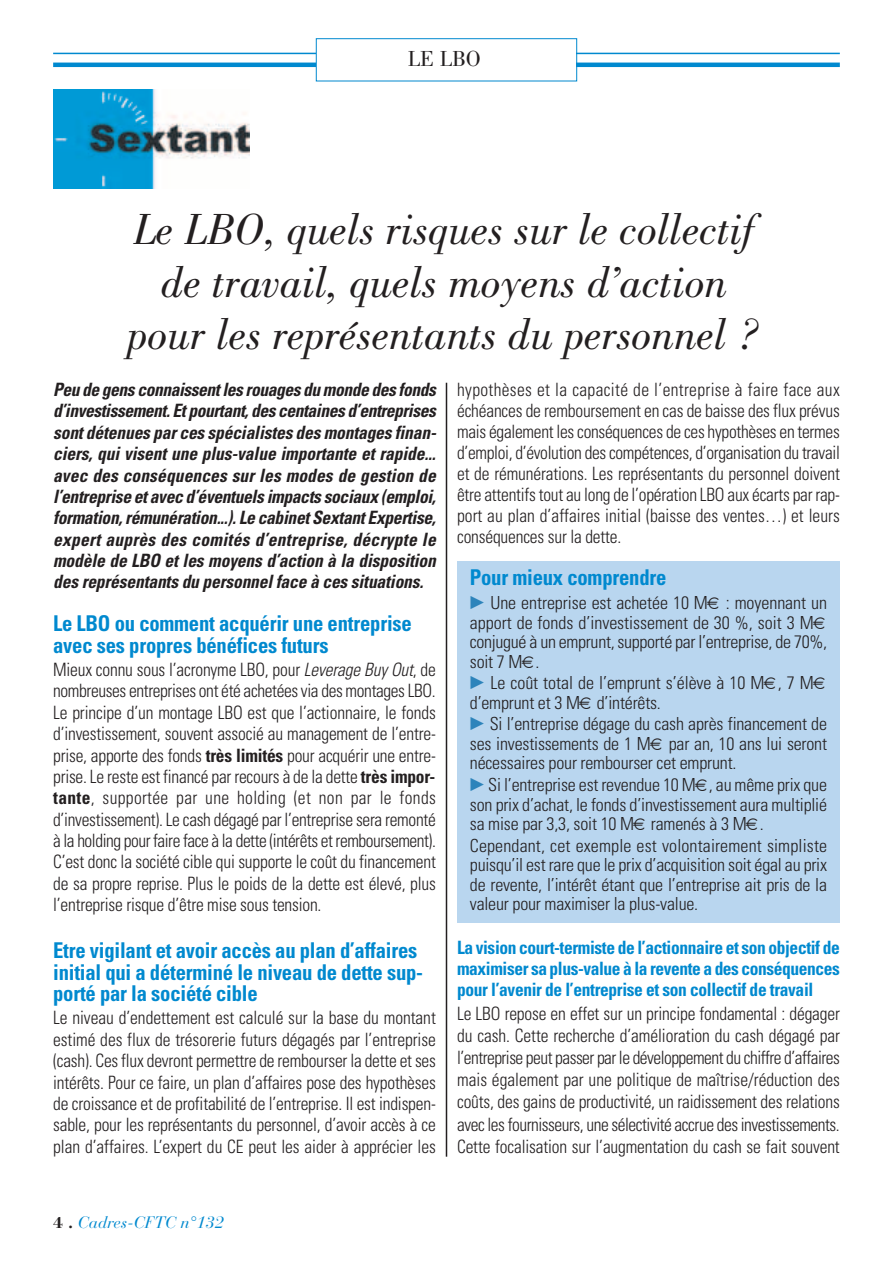
<style>
.page{position:relative;width:893px;height:1263px;background:#fff}
.page>*{position:absolute;margin:0;border:0;box-sizing:border-box;transform-origin:0 0}
.t1{font:italic 45px/52.5px "Bodoni Std";color:#231f20;text-align:center}
.t2{font:22.5px "Bodoni Std";color:#231f20}
.t3{font:700 condensed 21.75px/21.3px "Univers";letter-spacing:-.01em;color:#0089cf;scale:.95 1}
.t4{font:300 condensed 18.3px/21.3px "Univers";letter-spacing:-.01em;color:#231f20;text-align:justify;scale:.95 1}
.t5{font:italic 700 condensed 18.3px/21.3px "Univers";letter-spacing:-.01em;color:#231f20;text-align:justify;scale:.95 1}
.t6{font:700 condensed 18.3px/20.7px "Univers";letter-spacing:-.02em;color:#0089cf;text-align:justify;scale:.95 1}
.t7{font:300 condensed 18px/19.5px "Univers";letter-spacing:-.01em;color:#231f20;text-align:justify}
.t8{font:italic 16.5px "Bauer Bodoni Std";color:#0089cf}
.s1{font-style:italic}
.s2{font-weight:700}
.s3{font-family:"Mathematical Pi Six";font-weight:400;font-stretch:normal;color:#2d84bb}
.s4{font-family:"Bodoni Std";font-weight:700;font-style:normal;color:#231f20}
</style>
<div class="page">
<hr style="left:446px;top:383px;width:1px;height:774px;background:#231f20">
<hr style="left:53px;top:53px;width:787px;height:1px;background:#0089cf">
<hr style="left:53px;top:63px;width:787px;height:4px;background:#0089cf">
<div style="left:317px;top:39px;width:259px;height:42px;background:#fff"></div>
<div style="left:316px;top:38px;width:261px;height:43px;border:1px solid #0089cf"></div>
<img style="left:53px;top:89px;width:196px;height:99px">
<div style="left:457px;top:561px;width:383px;height:362px;background:#b9d6ef"></div>
<p class="t2" style="left:408px;top:45px;width:75px">LE LBO</p>
<h1 class="t1" style="left:128px;top:207px;width:634px">Le LBO, quels risques sur le collectif de travail, quels moyens d’action pour les représentants du personnel ?</h1>
<p class="t5" style="left:53px;top:381px;width:408px">Peu de gens connaissentles rouages du monde des fonds d’investissement.Etpourtant,des centaines d’entreprises sontdétenues parces spécialistes des montages finan&shy;ciers, qui visent une plus-value importante et rapide... avec des conséquences sur les modes de gestion de l’entreprise etavec d’éventuels impacts sociaux (emploi, formation,rémunération...).Le cabinetSextantExpertise, expert auprès des comités d’entreprise, décrypte le modèle de LBO et les moyens d’action à la disposition des représentants du personnelface à ces situations.</p>
<p class="t3" style="left:53px;top:615px;width:379px">Le LBO ou comment acquérir une entreprise avec ses propres bénéfices futurs</p>
<p class="t4" style="left:53px;top:661px;width:404px">Mieux connu sous l’acronyme LBO, pour <span class="s1">Leverage BuyOut</span>, de nombreuses entreprises ont été achetées via des montages LBO.<br>Le principe d’un montage LBO est que l’actionnaire, le fonds d’investissement, souvent associé au management de l’entre&shy;prise, apporte des fonds <span class="s2">très limités</span> pour acquérir une entre&shy;prise. Le reste est financé par recours à de la dette <span class="s2">très impor&shy;tante</span>, supportée par une holding (et non par le fonds d’investissement). Le cash dégagé par l’entreprise sera remonté à la holding pour faire face à la dette (intérêts et remboursement).<br>C’est donc la société cible qui supporte le coût du financement de sa propre reprise. Plus le poids de la dette est élevé, plus l’entreprise risque d’être mise sous tension.</p>
<p class="t3" style="left:53px;top:942px;width:391px">Etre vigilant et avoir accès au plan d’affaires initial qui a déterminé le niveau de dette sup&shy;porté par la société cible</p>
<p class="t4" style="left:53px;top:1009px;width:404px">Le niveau d’endettement est calculé sur la base du montant estimé des flux de trésorerie futurs dégagés par l’entreprise (cash). Ces flux devront permettre de rembourser la dette et ses intérêts. Pour ce faire, un plan d’affaires pose des hypothèses de croissance et de profitabilité de l’entreprise. Il est indispen&shy;sable, pour les représentants du personnel, d’avoir accès à ce plan d’affaires. L’expert du CE peut les aider à apprécier les</p>
<p class="t4" style="left:457px;top:381px;width:404px">hypothèses et la capacité de l’entreprise à faire face aux échéances de remboursement en cas de baisse des flux prévus mais également les conséquences de ces hypothèses en termes d’emploi, d’évolution des compétences, d’organisation du travail et de rémunérations. Les représentants du personnel doivent être attentifs tout au long de l’opération LBO aux écarts par rap&shy;port au plan d’affaires initial (baisse des ventes…) et leurs conséquences sur la dette.</p>
<p class="t3" style="left:470px;top:569px;width:208px">Pour mieux comprendre</p>
<p class="t7" style="left:470px;top:595px;width:359px;text-align:left"><span class="s3">-</span> Une entreprise est achetée 10 M : moyennant un apport de fonds d’investissement de 30 %, soit 3 M conjugué à un emprunt, supporté par l’entreprise, de 70%, soit 7 M .</p>
<p class="t7" style="left:470px;top:675px;width:345px"><span class="s3">-</span> Le coût total de l’emprunt s’élève à 10 M , 7 M d’emprunt et 3 M d’intérêts.</p>
<p class="t7" style="left:470px;top:716px;width:359px"><span class="s3">-</span> Si l’entreprise dégage du cash après financement de ses investissements de 1 M par an, 10 ans lui seront nécessaires pour rembourser cet emprunt.</p>
<p class="t7" style="left:470px;top:777px;width:359px"><span class="s3">-</span> Si l’entreprise est revendue 10 M , au même prix que son prix d’achat, le fonds d’investissement aura multiplié sa mise par 3,3, soit 10 M ramenés à 3 M .</p>
<p class="t7" style="left:470px;top:837px;width:359px">Cependant, cet exemple est volontairement simpliste puisqu’il est rare que le prix d’acquisition soit égal au prix de revente, l’intérêt étant que l’entreprise ait pris de la valeur pour maximiser la plus-value.</p>
<p class="t6" style="left:457px;top:939px;width:404px">La vision court-termiste de l’actionnaire et son objectif de maximiser sa plus-value à la revente a des conséquences pour l’avenir de l’entreprise et son collectif de travail</p>
<p class="t4" style="left:457px;top:1004px;width:404px;line-height:22.2px">Le LBO repose en effet sur un principe fondamental : dégager du cash. Cette recherche d’amélioration du cash dégagé par l’entreprise peut passer par le développement du chiffre d’affaires mais également par une politique de maîtrise/réduction des coûts, des gains de productivité, un raidissement des relations avec les fournisseurs, une sélectivité accrue des investissements.<br>Cette focalisation sur l’augmentation du cash se fait souvent</p>
<p class="t8" style="left:53px;top:1216px;width:172px"><span class="s4">4 .</span> Cadres-CFTC n°132</p>
</div>
